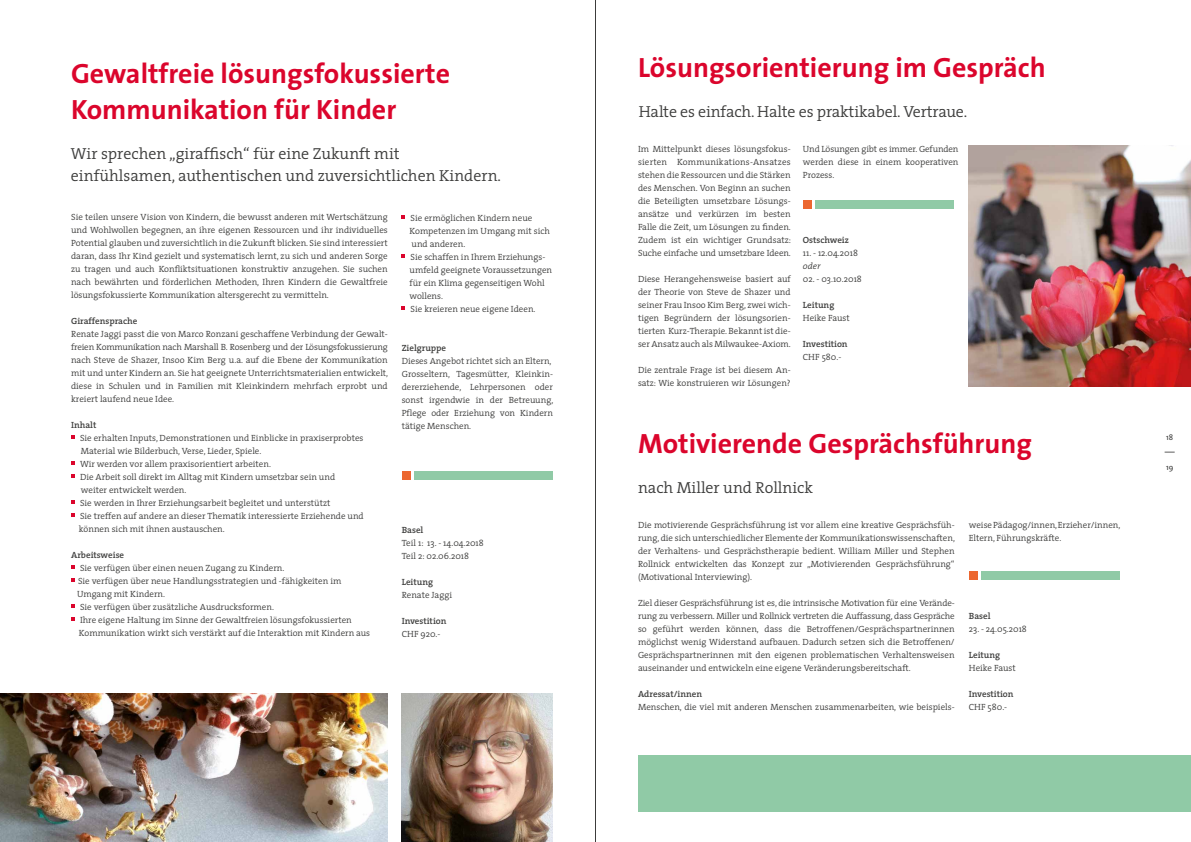
<style>
.page{position:relative;width:1191px;height:842px;background:#fff}
.page>*{position:absolute;margin:0;border:0;box-sizing:border-box;transform-origin:0 0}
.t1{font:700 28px/36px "The Sans";color:#db052c}
.t2{font:300 16px/22px "The Serif";color:#3c3c3b}
.t3{font:10px "The Sans";color:#3c3c3b}
.t4{font:300 9px/13px "The Serif";color:#3c3c3b;text-align:justify}
.t5{font:600 9px "The Serif";color:#3c3c3b}
.t6{font:italic 300 9px "The Serif";color:#3c3c3b}
.t7{font:8px "The Sans";color:#3c3c3b}
</style>
<div class="page">
<div style="left:638px;top:755px;width:553px;height:57px;background:#90caa6"></div>
<img style="left:969px;top:145px;width:222px;height:242px">
<img style="left:0;top:693px;width:388px;height:149px">
<img style="left:402px;top:693px;width:151px;height:149px">
<div style="left:414px;top:471px;width:139px;height:9px;background:#90caa6"></div>
<div style="left:402px;top:471px;width:8px;height:9px;background:#ec6730"></div>
<div style="left:981px;top:571px;width:139px;height:9px;background:#90caa6"></div>
<div style="left:969px;top:571px;width:8px;height:9px;background:#ec6730"></div>
<div style="left:815px;top:200px;width:139px;height:8px;background:#90caa6"></div>
<div style="left:803px;top:200px;width:8px;height:8px;background:#ec6730"></div>
<hr style="left:595px;top:0;width:1px;height:842px;background:#3c3c3b">
<h1 class="t1" style="left:71px;top:55px;width:381px">Gewaltfreie lösungsfokussierte<br>Kommunikation für Kinder</h1>
<h2 class="t2" style="left:71px;top:142px;width:432px">Wir sprechen „giraffisch“ für eine Zukunft mit einfühlsamen, authentischen und zuversichtlichen Kindern.</h2>
<p class="t4" style="left:71px;top:210px;width:318px">Sie teilen unsere Vision von Kindern, die bewusst anderen mit Wertschätzung und Wohlwollen begegnen, an ihre eigenen Ressourcen und ihr individuelles Potential glauben und zuversichtlich in die Zukunft blicken. Sie sind interessiert daran, dass Ihr Kind gezielt und systematisch lernt, zu sich und anderen Sorge zu tragen und auch Konfliktsituationen konstruktiv anzugehen. Sie suchen nach bewährten und förderlichen Methoden, Ihren Kindern die Gewaltfreie lösungsfokussierte Kommunikation altersgerecht zu vermitteln.</p>
<p class="t5" style="left:71px;top:313px;width:68px">Giraffensprache</p>
<p class="t4" style="left:71px;top:327px;width:318px">Renate Jaggi passt die von Marco Ronzani geschaffene Verbindung der Gewalt&shy;freien Kommunikation nach Marshall B. Rosenberg und der Lösungsfokussierung nach Steve de Shazer, Insoo Kim Berg u.a. auf die Ebene der Kommunikation mit und unter Kindern an. Sie hat geeignete Unterrichtsmaterialien entwickelt, diese in Schulen und in Familien mit Kleinkindern mehrfach erprobt und kreiert laufend neue Idee.</p>
<p class="t5" style="left:71px;top:417px;width:27px">Inhalt</p>
<p class="t4" style="left:79px;top:431px;width:286px;text-align:left">Sie erhalten Inputs, Demonstrationen und Einblicke in praxiserprobtes Material wie Bilderbuch, Verse, Lieder, Spiele.<br>Wir werden vor allem praxisorientiert arbeiten.<br>Die Arbeit soll direkt im Alltag mit Kindern umsetzbar sein und<br>weiter entwickelt werden.<br>Sie werden in Ihrer Erziehungsarbeit begleitet und unterstützt<br>Sie treffen auf andere an dieser Thematik interessierte Erziehende und können sich mit ihnen austauschen.</p>
<p class="t5" style="left:71px;top:547px;width:55px">Arbeitsweise</p>
<p class="t4" style="left:80px;top:561px;width:206px">Sie verfügen über einen neuen Zugang zu Kindern.</p>
<p class="t4" style="left:78px;top:574px;width:265px">Sie verfügen über neue Handlungsstrategien und -fähigkeiten im</p>
<p class="t4" style="left:77px;top:587px;width:90px">Umgang mit Kindern.</p>
<p class="t4" style="left:80px;top:600px;width:195px">Sie verfügen über zusätzliche Ausdrucksformen.</p>
<p class="t4" style="left:80px;top:613px;width:273px">Ihre eigene Haltung im Sinne der Gewaltfreien lösungsfokussierten</p>
<p class="t4" style="left:79px;top:626px;width:293px">Kommunikation wirkt sich verstärkt auf die Interaktion mit Kindern aus</p>
<p class="t4" style="left:409px;top:211px;width:144px;text-align:left">Sie ermöglichen Kindern neue<br>Kompetenzen im Umgang mit sich und anderen.<br>Sie schaffen in Ihrem Erziehungs&shy;umfeld geeignete Voraussetzungen für ein Klima gegenseitigen Wohl wollens.<br>Sie kreieren neue eigene Ideen.</p>
<p class="t5" style="left:402px;top:340px;width:46px">Zielgruppe</p>
<p class="t4" style="left:402px;top:354px;width:153px;text-align:left">Dieses Angebot richtet sich an Eltern, Grosseltern, Tagesmütter, Kleinkin&shy;dererziehende, Lehrpersonen oder sonst irgendwie in der Betreuung, Pflege oder Erziehung von Kindern tätige Menschen.</p>
<p class="t5" style="left:402px;top:522px;width:23px">Basel</p>
<p class="t4" style="left:402px;top:536px;width:84px">Teil 1: 13. - 14.04.2018<br>Teil 2: 02.06.2018</p>
<p class="t5" style="left:402px;top:574px;width:33px">Leitung</p>
<p class="t4" style="left:402px;top:588px;width:52px">Renate Jaggi</p>
<p class="t5" style="left:402px;top:613px;width:46px">Investition</p>
<p class="t4" style="left:402px;top:627px;width:40px">CHF 920.-</p>
<h1 class="t1" style="left:638px;top:49px;width:409px">Lösungsorientierung im Gespräch</h1>
<h2 class="t2" style="left:638px;top:100px;width:330px">Halte es einfach. Halte es praktikabel. Vertraue.</h2>
<p class="t4" style="left:638px;top:142px;width:154px">Im Mittelpunkt dieses lösungsfokus&shy;sierten Kommunikations-Ansatzes stehen die Ressourcen und die Stärken des Menschen. Von Beginn an suchen die Beteiligten umsetzbare Lösungs&shy;ansätze und verkürzen im besten Falle die Zeit, um Lösungen zu finden.<br>Zudem ist ein wichtiger Grundsatz:<br>Suche einfache und umsetzbare Ideen.</p>
<p class="t4" style="left:638px;top:272px;width:154px">Diese Herangehensweise basiert auf der Theorie von Steve de Shazer und seiner Frau Insoo Kim Berg, zwei wich&shy;tigen Begründern der lösungsorien&shy;tierten Kurz-Therapie. Bekannt ist die&shy;ser Ansatz auch als Milwaukee-Axiom.</p>
<p class="t4" style="left:638px;top:363px;width:154px">Die zentrale Frage ist bei diesem An&shy;satz: Wie konstruieren wir Lösungen?</p>
<p class="t4" style="left:803px;top:142px;width:157px">Und Lösungen gibt es immer. Gefunden werden diese in einem kooperativen Prozess.</p>
<p class="t5" style="left:803px;top:232px;width:47px">Ostschweiz</p>
<p class="t4" style="left:803px;top:246px;width:57px">11. - 12.04.2018</p>
<p class="t6" style="left:803px;top:258px;width:19px">oder</p>
<p class="t4" style="left:803px;top:272px;width:60px">02. - 03.10.2018</p>
<p class="t5" style="left:803px;top:297px;width:33px">Leitung</p>
<p class="t4" style="left:803px;top:311px;width:48px">Heike Faust</p>
<p class="t5" style="left:803px;top:336px;width:46px">Investition</p>
<p class="t4" style="left:803px;top:350px;width:40px">CHF 580.-</p>
<h1 class="t1" style="left:638px;top:424px;width:395px">Motivierende Gesprächsführung</h1>
<h2 class="t2" style="left:638px;top:476px;width:176px">nach Miller und Rollnick</h2>
<p class="t4" style="left:638px;top:518px;width:318px">Die motivierende Gesprächsführung ist vor allem eine kreative Gesprächsfüh&shy;rung, die sich unterschiedlicher Elemente der Kommunikationswissenschaften, der Verhaltens- und Gesprächstherapie bedient. William Miller und Stephen Rollnick entwickelten das Konzept zur „Motivierenden Gesprächsführung“ (Motivational Interviewing).</p>
<p class="t4" style="left:638px;top:596px;width:318px">Ziel dieser Gesprächsführung ist es, die intrinsische Motivation für eine Verände&shy;rung zu verbessern. Miller und Rollnick vertreten die Auffassung, dass Gespräche so geführt werden können, dass die Betroffenen/Gesprächspartnerinnen möglichst wenig Widerstand aufbauen. Dadurch setzen sich die Betroffenen/ Gesprächspartnerinnen mit den eigenen problematischen Verhaltensweisen auseinander und entwickeln eine eigene Veränderungsbereitschaft.</p>
<p class="t5" style="left:638px;top:686px;width:66px">Adressat/innen</p>
<p class="t4" style="left:638px;top:700px;width:318px">Menschen, die viel mit anderen Menschen zusammenarbeiten, wie beispiels-</p>
<p class="t4" style="left:969px;top:518px;width:153px">weise Pädagog/innen, Erzieher/innen,<br>Eltern, Führungskräfte.</p>
<p class="t5" style="left:969px;top:608px;width:23px">Basel</p>
<p class="t4" style="left:969px;top:622px;width:60px">23. - 24.05.2018</p>
<p class="t5" style="left:969px;top:647px;width:33px">Leitung</p>
<p class="t4" style="left:969px;top:661px;width:48px">Heike Faust</p>
<p class="t5" style="left:969px;top:686px;width:46px">Investition</p>
<p class="t4" style="left:969px;top:700px;width:40px">CHF 580.-</p>
<p class="t7" style="left:1166px;top:431px;width:9px">18</p>
<p class="t3" style="left:1164px;top:444px;width:11px">—</p>
<p class="t7" style="left:1166px;top:461px;width:9px">19</p>
</div>
